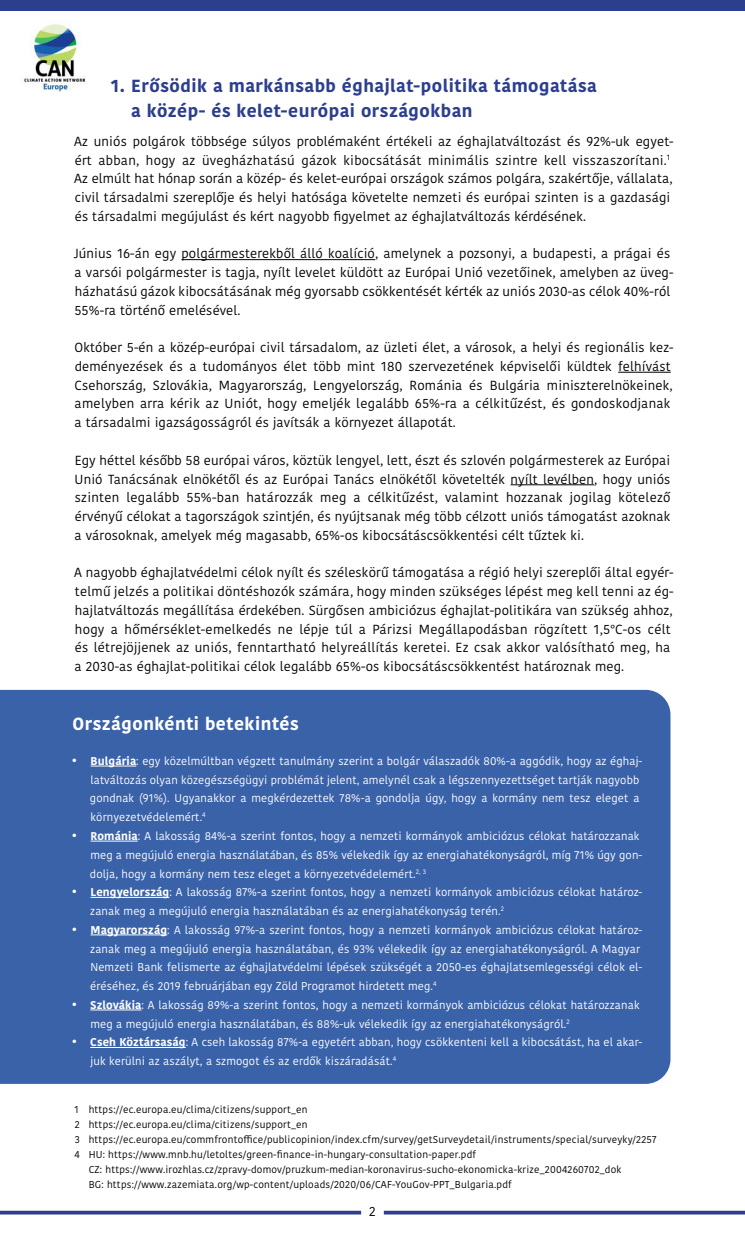
<style>
.page{position:relative;width:745px;height:1241px;background:#fff}
.page>*{position:absolute;margin:0;border:0;box-sizing:border-box;transform-origin:0 0}
.t1{font:700 17.5px/25px "Kohinoor Bangla";letter-spacing:.03em;color:#2c3f8f}
.t2{font:700 17.5px "Kohinoor Bangla";letter-spacing:.03em;color:#fff}
.t3{font:13.12px/18.8px "Kohinoor Bangla";letter-spacing:.01em;color:#000}
.t4{font:11.25px/18.8px "Kohinoor Bangla";letter-spacing:.01em;color:#fff}
.t5{font:10px "Kohinoor Bangla";letter-spacing:.02em;color:#000}
.s1{font-size:13.12px}
.s2{font-weight:700}
</style>
<div class="page">
<div style="left:0;top:0;width:744px;height:11px;background:#2c3f8f"></div>
<img style="left:24px;top:24px;width:62px;height:68px">
<svg style="left:0;top:1210px;width:361px;height:4px"></svg>
<svg style="left:383px;top:1210px;width:361px;height:4px"></svg>
<div style="left:0;top:689px;width:670px;height:394px;background:#3962a9"></div>
<hr style="left:90px;top:765px;width:46px;height:1px;background:#fff">
<hr style="left:90px;top:840px;width:48px;height:1px;background:#fff">
<hr style="left:90px;top:897px;width:79px;height:1px;background:#fff">
<hr style="left:90px;top:934px;width:77px;height:1px;background:#fff">
<hr style="left:90px;top:1009px;width:51px;height:1px;background:#fff">
<hr style="left:90px;top:1047px;width:96px;height:1px;background:#fff">
<hr style="left:181px;top:259px;width:194px;height:1px;background:#000">
<hr style="left:617px;top:372px;width:53px;height:1px;background:#000">
<hr style="left:510px;top:484px;width:83px;height:1px;background:#000">
<h1 class="t1" style="left:131px;top:72px;width:467px;text-indent:-20px">1. Erősödik a markánsabb éghajlat-politika támogatása a közép- és kelet-európai országokban</h1>
<p class="t3" style="left:74px;top:131px;width:600px">Az uniós polgárok többsége súlyos problémaként értékeli az éghajlatváltozást és 92%-uk egyet&shy;ért abban, hogy az üvegházhatású gázok kibocsátását minimális szintre kell visszaszorítani.<sup>1<br></sup>Az elmúlt hat hónap során a közép- és kelet-európai országok számos polgára, szakértője, vállalata, civil társadalmi szereplője és helyi hatósága követelte nemzeti és európai szinten is a gazdasági és társadalmi megújulást és kért nagyobb figyelmet az éghajlatváltozás kérdésének.</p>
<p class="t3" style="left:74px;top:244px;width:601px">Június 16-án egy polgármesterekből álló koalíció, amelynek a pozsonyi, a budapesti, a prágai és a varsói polgármester is tagja, nyílt levelet küldött az Európai Unió vezetőinek, amelyben az üveg&shy;házhatású gázok kibocsátásának még gyorsabb csökkentését kérték az uniós 2030-as célok 40%-ról 55%-ra történő emelésével.</p>
<p class="t3" style="left:74px;top:338px;width:600px">Október 5-én a közép-európai civil társadalom, az üzleti élet, a városok, a helyi és regionális kez&shy;deményezések és a tudományos élet több mint 180 szervezetének képviselői küldtek felhívást Csehország, Szlovákia, Magyarország, Lengyelország, Románia és Bulgária miniszterelnökeinek, amelyben arra kérik az Uniót, hogy emeljék legalább 65%-ra a célkitűzést, és gondoskodjanak a társadalmi igazságosságról és javítsák a környezet állapotát.</p>
<p class="t3" style="left:75px;top:450px;width:597px;text-align:justify">Egy héttel később 58 európai város, köztük lengyel, lett, észt és szlovén polgármesterek az Európai Unió Tanácsának elnökétől és az Európai Tanács elnökétől követelték nyílt levélben, hogy uniós szinten legalább 55%-ban határozzák meg a célkitűzést, valamint hozzanak jogilag kötelező érvényű célokat a tagországok szintjén, és nyújtsanak még több célzott uniós támogatást azoknak a városoknak, amelyek még magasabb, 65%-os kibocsátáscsökkentési célt tűztek ki.</p>
<p class="t3" style="left:74px;top:563px;width:600px">A nagyobb éghajlatvédelmi célok nyílt és széleskörű támogatása a régió helyi szereplői által egyér&shy;telmű jelzés a politikai döntéshozók számára, hogy minden szükséges lépést meg kell tenni az ég&shy;hajlatváltozás megállítása érdekében. Sürgősen ambiciózus éghajlat-politikára van szükség ahhoz, hogy a hőmérséklet-emelkedés ne lépje túl a Párizsi Megállapodásban rögzített 1,5°C-os célt és létrejöjjenek az uniós, fenntartható helyreállítás keretei. Ez csak akkor valósítható meg, ha a 2030-as éghajlat-politikai célok legalább 65%-os kibocsátáscsökkentést határoznak meg.</p>
<h1 class="t2" style="left:72px;top:708px;width:228px">Országonkénti betekintés</h1>
<p class="t4" style="left:90px;top:751px;width:553px;text-indent:-19px"><span class="s1">•</span> <span class="s2">Bulgária</span>: egy közelmúltban végzett tanulmány szerint a bolgár válaszadók 80%-a aggódik, hogy az éghaj&shy;latváltozás olyan közegészségügyi problémát jelent, amelynél csak a légszennyezettséget tartják nagyobb gondnak (91%). Ugyanakkor a megkérdezettek 78%-a gondolja úgy, hogy a kormány nem tesz eleget a környezetvédelemért.<sup>4</sup></p>
<p class="t4" style="left:90px;top:826px;width:553px;text-indent:-19px"><span class="s1">•</span> <span class="s2">Románia</span>: A lakosság 84%-a szerint fontos, hogy a nemzeti kormányok ambiciózus célokat határozzanak meg a megújuló energia használatában, és 85% vélekedik így az energiahatékonyságról, míg 71% úgy gon&shy;dolja, hogy a kormány nem tesz eleget a környezetvédelemért.<sup>2,</sup> <sup>3</sup></p>
<p class="t4" style="left:90px;top:882px;width:553px;text-indent:-19px"><span class="s1">•</span> <span class="s2">Lengyelország</span>: A lakosság 87%-a szerint fontos, hogy a nemzeti kormányok ambiciózus célokat határoz&shy;zanak meg a megújuló energia használatában és az energiahatékonyság terén.<sup>2</sup></p>
<p class="t4" style="left:90px;top:920px;width:553px;text-indent:-19px"><span class="s1">•</span> <span class="s2">Magyarország</span>: A lakosság 97%-a szerint fontos, hogy a nemzeti kormányok ambiciózus célokat határoz&shy;zanak meg a megújuló energia használatában, és 93% vélekedik így az energiahatékonyságról. A Magyar Nemzeti Bank felismerte az éghajlatvédelmi lépések szükségét a 2050-es éghajlatsemlegességi célok el&shy;éréséhez, és 2019 februárjában egy Zöld Programot hirdetett meg.<sup>4</sup></p>
<p class="t4" style="left:90px;top:995px;width:550px;text-indent:-19px"><span class="s1">•</span> <span class="s2">Szlovákia</span>: A lakosság 89%-a szerint fontos, hogy a nemzeti kormányok ambiciózus célokat határozzanak meg a megújuló energia használatában, és 88%-uk vélekedik így az energiahatékonyságról.<sup>2</sup></p>
<p class="t4" style="left:90px;top:1032px;width:553px;text-indent:-19px"><span class="s1">•</span> <span class="s2">Cseh Köztársaság</span>: A cseh lakosság 87%-a egyetért abban, hogy csökkenteni kell a kibocsátást, ha el akar&shy;juk kerülni az aszályt, a szmogot és az erdők kiszáradását.<sup>4</sup></p>
<p class="t5" style="left:75px;top:1101px;width:234px">1 https://ec.europa.eu/clima/citizens/support_en</p>
<p class="t5" style="left:75px;top:1116px;width:234px">2 https://ec.europa.eu/clima/citizens/support_en</p>
<p class="t5" style="left:75px;top:1131px;width:582px">3 https://ec.europa.eu/commfrontoffice/publicopinion/index.cfm/survey/getSurveydetail/instruments/special/surveyky/2257</p>
<p class="t5" style="left:74px;top:1146px;width:403px">4 HU: https://www.mnb.hu/letoltes/green-finance-in-hungary-consultation-paper.pdf</p>
<p class="t5" style="left:89px;top:1161px;width:534px">CZ: https://www.irozhlas.cz/zpravy-domov/pruzkum-median-koronavirus-sucho-ekonomicka-krize_2004260702_dok</p>
<p class="t5" style="left:89px;top:1176px;width:424px">BG: https://www.zazemiata.org/wp-content/uploads/2020/06/CAF-YouGov-PPT_Bulgaria.pdf</p>
<p class="t3" style="left:369px;top:1201px;width:8px">2</p>
</div>
